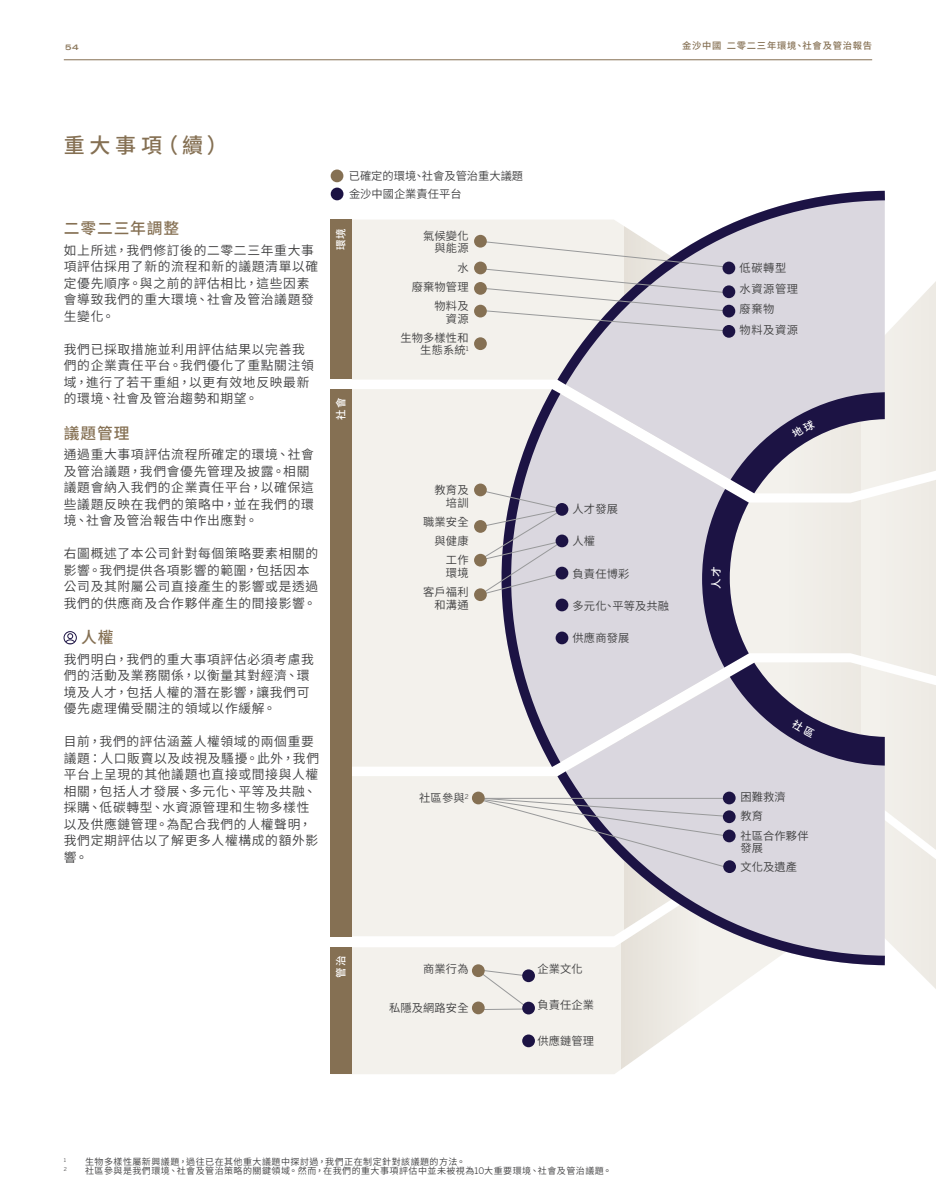
<style>
.page{position:relative;width:936px;height:1191px;background:#fff}
.page>*{position:absolute;margin:0;border:0;box-sizing:border-box;transform-origin:0 0}
.t1{font:500 21px "Source Han Sans TC";color:#857053}
.Heading_1_中文{font:500 15.75px "Source Han Sans TC";letter-spacing:.055em;color:#857053}
.Body_Text_中文{font:12.75px/16.5px "Source Han Sans TC";letter-spacing:.055em;color:#3e3e3f}
.Body_copy{font:11.25px/12.8px "Source Han Sans TC";letter-spacing:.01em;color:#3e3e3f;text-align:right}
.Body_Text{font:11.25px "Source Han Sans TC";letter-spacing:.055em;color:#3e3e3f}
.t2{font:500 10.5px "Source Han Sans TC";color:#fff}
.t3{font:500 9.3px "Source Han Sans TC";letter-spacing:.08em;color:#857053}
.t4{font:9px "Source Han Sans TC";letter-spacing:.055em;color:#3e3e3f}
.t5{font:500 expanded 7.8px "GT America";color:#857053}
.t6{font:5.25px "Benton Sans";color:#3e3e3f}
.s1{font-family:"Benton Sans"}
</style>
<div class="page">
<hr style="left:64px;top:59px;width:808px;height:1px;background:#857053">
<svg style="left:64px;top:631px;width:13px;height:13px"></svg>
<svg style="left:331px;top:936px;width:429px;height:138px;fill:#f3f1ec"></svg>
<svg style="left:620px;top:970px;width:79px;height:104px;fill:#edeae4"></svg>
<svg style="left:894px;top:936px;width:41px;height:52px;fill:#f0ede7"></svg>
<div style="left:351px;top:219px;width:133px;height:717px;background:#f3f1ec"></div>
<svg style="left:894px;top:282px;width:41px;height:654px;background:#f0ede8"></svg>
<svg style="left:489px;top:190px;width:405px;height:780px;background:#d5d2d8"></svg>
<div style="left:331px;top:188px;width:12px;height:12px;background:#1c1344;border-radius:50%"></div>
<div style="left:330px;top:169px;width:13px;height:13px;background:#857053;border-radius:50%"></div>
<svg style="left:477px;top:241px;width:255px;height:91px;background:#dad7da"></svg>
<div style="left:474px;top:235px;width:13px;height:13px;background:#857053;border-radius:50%"></div>
<div style="left:474px;top:261px;width:13px;height:13px;background:#857053;border-radius:50%"></div>
<div style="left:474px;top:282px;width:13px;height:13px;background:#857053;border-radius:50%"></div>
<div style="left:474px;top:305px;width:13px;height:12px;background:#857053;border-radius:50%"></div>
<div style="left:474px;top:337px;width:13px;height:13px;background:#857053;border-radius:50%"></div>
<div style="left:722px;top:791px;width:13px;height:13px;background:#1c1344;border-radius:50%"></div>
<div style="left:722px;top:810px;width:13px;height:13px;background:#1c1344;border-radius:50%"></div>
<svg style="left:477px;top:489px;width:87px;height:107px;background:#c8c5cd"></svg>
<div style="left:474px;top:483px;width:13px;height:13px;background:#857053;border-radius:50%"></div>
<div style="left:474px;top:520px;width:13px;height:13px;background:#857053;border-radius:50%"></div>
<div style="left:474px;top:554px;width:13px;height:12px;background:#857053;border-radius:50%"></div>
<div style="left:474px;top:588px;width:13px;height:13px;background:#857053;border-radius:50%"></div>
<div style="left:555px;top:503px;width:13px;height:13px;background:#1c1344;border-radius:50%"></div>
<div style="left:555px;top:534px;width:13px;height:13px;background:#1c1344;border-radius:50%"></div>
<div style="left:555px;top:598px;width:13px;height:13px;background:#1c1344;border-radius:50%"></div>
<div style="left:555px;top:566px;width:13px;height:13px;background:#1c1344;border-radius:50%"></div>
<div style="left:555px;top:631px;width:13px;height:13px;background:#1c1344;border-radius:50%"></div>
<div style="left:722px;top:261px;width:13px;height:13px;background:#1c1344;border-radius:50%"></div>
<div style="left:722px;top:285px;width:13px;height:13px;background:#1c1344;border-radius:50%"></div>
<div style="left:722px;top:305px;width:13px;height:12px;background:#1c1344;border-radius:50%"></div>
<div style="left:722px;top:325px;width:13px;height:13px;background:#1c1344;border-radius:50%"></div>
<div style="left:330px;top:389px;width:21px;height:547px;background:#857053"></div>
<div style="left:330px;top:219px;width:21px;height:160px;background:#857053"></div>
<div style="left:472px;top:1001px;width:12px;height:13px;background:#857053;border-radius:50%"></div>
<div style="left:522px;top:969px;width:13px;height:13px;background:#1c1344;border-radius:50%"></div>
<div style="left:522px;top:1034px;width:13px;height:13px;background:#1c1344;border-radius:50%"></div>
<div style="left:330px;top:947px;width:21px;height:126px;background:#857053"></div>
<svg style="left:475px;top:797px;width:255px;height:72px;background:#d7d4d8"></svg>
<div style="left:472px;top:791px;width:12px;height:13px;background:#857053;border-radius:50%"></div>
<div style="left:723px;top:860px;width:13px;height:13px;background:#1c1344;border-radius:50%"></div>
<div style="left:722px;top:829px;width:13px;height:13px;background:#1c1344;border-radius:50%"></div>
<svg style="left:477px;top:969px;width:53px;height:41px;background:#e1dfdb"></svg>
<div style="left:472px;top:964px;width:12px;height:13px;background:#857053;border-radius:50%"></div>
<div style="left:522px;top:1001px;width:13px;height:13px;background:#1c1344;border-radius:50%"></div>
<svg style="left:790px;top:419px;width:25px;height:19px"></svg>
<svg style="left:710px;top:566px;width:10px;height:23px"></svg>
<svg style="left:791px;top:718px;width:24px;height:20px"></svg>
<p class="t5" style="left:65px;top:42px;width:15px">54</p>
<p class="t3" style="left:682px;top:40px;width:192px">金沙中國二零二三年環境、社會及管治報告</p>
<p class="t1" style="left:64px;top:134px;width:166px">重大事項（續）</p>
<p class="Heading_1_中文" style="left:64px;top:219px;width:117px">二零二三年調整</p>
<p class="Body_Text_中文" style="left:64px;top:242px;width:256px">如上所述，我們修訂後的二零二三年重大事項評估採用了新的流程和新的議題清單以確定優先順序。與之前的評估相比，這些因素會導致我們的重大環境、社會及管治議題發生變化。</p>
<p class="Body_Text_中文" style="left:64px;top:341px;width:251px">我們已採取措施並利用評估結果以完善我們的企業責任平台。我們優化了重點關注領域，進行了若干重組，以更有效地反映最新的環境、社會及管治趨勢和期望。</p>
<p class="Heading_1_中文" style="left:64px;top:424px;width:67px">議題管理</p>
<p class="Body_Text_中文" style="left:64px;top:447px;width:251px">通過重大事項評估流程所確定的環境、社會及管治議題，我們會優先管理及披露。相關議題會納入我們的企業責任平台，以確保這些議題反映在我們的策略中，並在我們的環境、社會及管治報告中作出應對。</p>
<p class="Body_Text_中文" style="left:64px;top:546px;width:256px">右圖概述了本公司針對每個策略要素相關的影響。我們提供各項影響的範圍，包括因本公司及其附屬公司直接產生的影響或是透過我們的供應商及合作夥伴產生的間接影響。</p>
<p class="Heading_1_中文" style="left:81px;top:628px;width:34px">人權</p>
<p class="Body_Text_中文" style="left:64px;top:651px;width:251px">我們明白，我們的重大事項評估必須考慮我們的活動及業務關係，以衡量其對經濟、環境及人才，包括人權的潛在影響，讓我們可優先處理備受關注的領域以作緩解。</p>
<p class="Body_Text_中文" style="left:64px;top:734px;width:257px">目前，我們的評估涵蓋人權領域的兩個重要議題：人口販賣以及歧視及騷擾。此外，我們平台上呈現的其他議題也直接或間接與人權相關，包括人才發展、多元化、平等及共融、採購、低碳轉型、水資源管理和生物多樣性以及供應鏈管理。為配合我們的人權聲明，我們定期評估以了解更多人權構成的額外影響。</p>
<p class="Body_copy" style="left:349px;top:170px;width:176px">已確定的環境、社會及管治重大議題</p>
<p class="Body_copy" style="left:349px;top:188px;width:114px">金沙中國企業責任平台</p>
<p class="t2" style="left:335px;top:250px;width:24px;rotate:-90deg">環境</p>
<p class="t2" style="left:335px;top:420px;width:24px;rotate:-90deg">社會</p>
<p class="Body_copy" style="left:423px;top:229px;width:47px">氣候變化與能源</p>
<p class="Body_copy" style="left:457px;top:261px;width:13px">水</p>
<p class="Body_copy" style="left:412px;top:280px;width:58px">廢棄物管理</p>
<p class="Body_copy" style="left:434px;top:299px;width:35px">物料及資源</p>
<p class="Body_copy" style="left:400px;top:331px;width:70px">生物多樣性和生態系統<sup>1</sup></p>
<p class="Body_copy" style="left:434px;top:484px;width:35px">教育及培訓</p>
<p class="Body_copy" style="left:423px;top:515px;width:47px">職業安全</p>
<p class="Body_copy" style="left:434px;top:535px;width:35px">與健康</p>
<p class="Body_copy" style="left:446px;top:554px;width:24px;text-align:left">工作環境</p>
<p class="Body_copy" style="left:423px;top:586px;width:47px">客戶福利和溝通</p>
<p class="Body_copy" style="left:419px;top:792px;width:51px">社區參與<sup>2</sup></p>
<p class="Body_copy" style="left:572px;top:503px;width:47px">人才發展</p>
<p class="Body_copy" style="left:572px;top:535px;width:24px">人權</p>
<p class="Body_copy" style="left:572px;top:567px;width:58px">負責任博彩</p>
<p class="Body_copy" style="left:572px;top:600px;width:98px">多元化、平等及共融</p>
<p class="Body_copy" style="left:572px;top:632px;width:58px">供應商發展</p>
<p class="t2" style="left:335px;top:977px;width:24px;rotate:-90deg">管治</p>
<p class="Body_copy" style="left:423px;top:963px;width:47px">商業行為</p>
<p class="Body_copy" style="left:389px;top:1001px;width:81px">私隱及網路安全</p>
<p class="Body_copy" style="left:537px;top:963px;width:47px">企業文化</p>
<p class="Body_copy" style="left:537px;top:999px;width:58px">負責任企業</p>
<p class="Body_copy" style="left:537px;top:1035px;width:58px">供應鏈管理</p>
<p class="t6" style="left:64px;top:1156px;width:4px">1</p>
<p class="t4" style="left:85px;top:1156px;width:382px">生物多樣性屬新興議題，過往已在其他重大議題中探討過，我們正在制定針對該議題的方法。</p>
<p class="t6" style="left:64px;top:1165px;width:5px">2</p>
<p class="t4" style="left:85px;top:1165px;width:528px">社區參與是我們環境、社會及管治策略的關鍵領域。然而，在我們的重大事項評估中並未被視為<span class="s1">10</span>大重要環境、社會及管治議題。</p>
<p class="Body_Text" style="left:739px;top:261px;width:48px">低碳轉型</p>
<p class="Body_Text" style="left:739px;top:282px;width:60px">水資源管理</p>
<p class="Body_Text" style="left:739px;top:303px;width:36px">廢棄物</p>
<p class="Body_Text" style="left:739px;top:324px;width:60px">物料及資源</p>
<p class="Body_copy" style="left:740px;top:791px;width:47px">困難救濟</p>
<p class="Body_copy" style="left:740px;top:810px;width:24px">教育</p>
<p class="Body_copy" style="left:740px;top:829px;width:70px;text-align:left">社區合作夥伴發展</p>
<p class="Body_copy" style="left:740px;top:861px;width:58px">文化及遺產</p>
</div>
